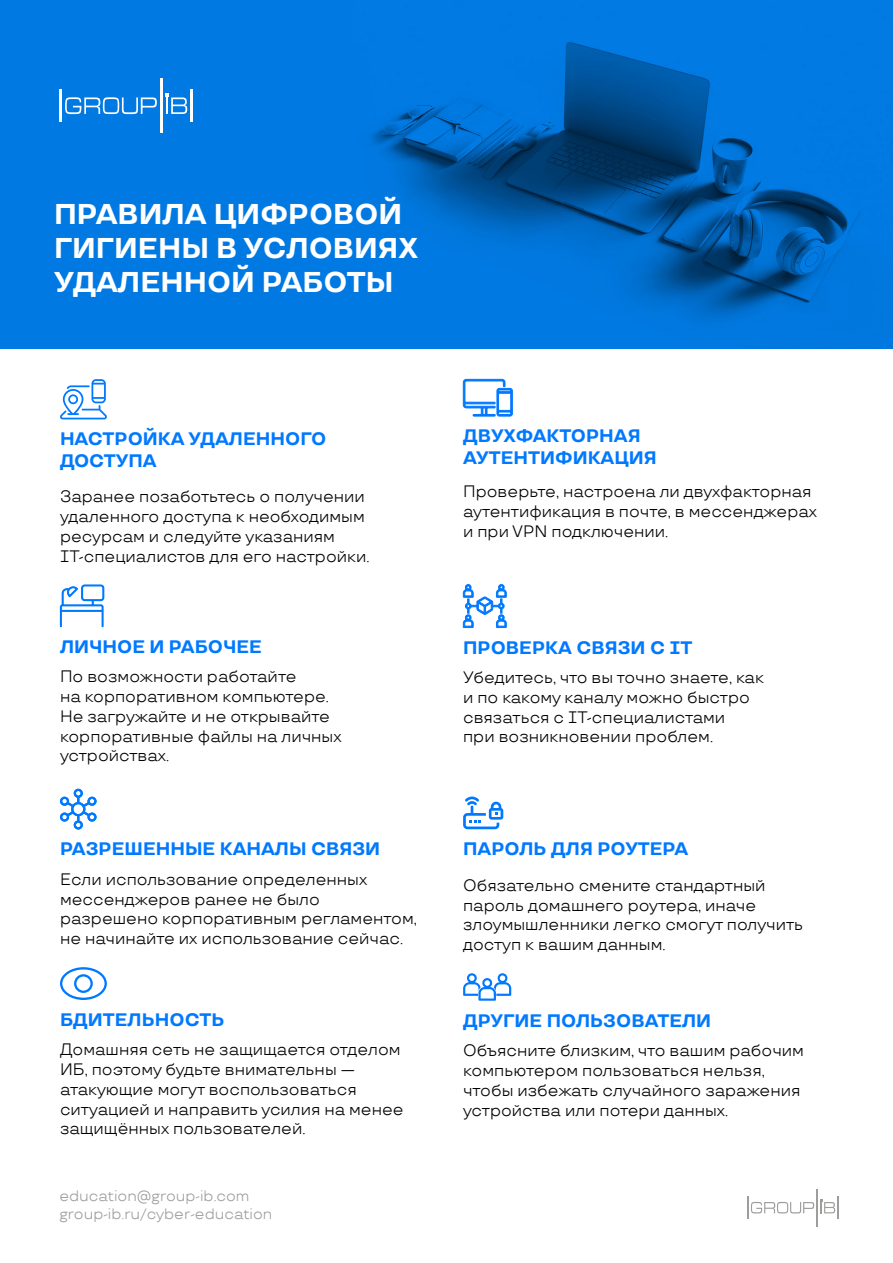
<style>
.page{position:relative;width:893px;height:1263px;background:#fff}
.page>*{position:absolute;margin:0;border:0;box-sizing:border-box;transform-origin:0 0}
.t1{font:700 28.5px/34.2px "TT Travels";color:#fff}
.t2{font:700 18px/21.6px "TT Travels";color:#0079ff}
.t3{font:16.5px/19.8px "TT Travels";color:#000}
.t4{font:15px/18px "TT Travels";color:#9d9d9c}
</style>
<div class="page">
<img style="left:0;top:0;width:893px;height:348px">
<svg style="left:60px;top:379px;width:47px;height:40px"></svg>
<svg style="left:60px;top:584px;width:45px;height:43px"></svg>
<svg style="left:60px;top:789px;width:37px;height:40px"></svg>
<svg style="left:60px;top:967px;width:47px;height:33px"></svg>
<svg style="left:463px;top:379px;width:50px;height:37px"></svg>
<svg style="left:463px;top:584px;width:44px;height:44px"></svg>
<svg style="left:463px;top:796px;width:40px;height:33px"></svg>
<hr style="left:817px;top:1189px;width:1px;height:37px;background:#9d9d9c">
<svg style="left:747px;top:1196px;width:67px;height:23px"></svg>
<svg style="left:820px;top:1196px;width:19px;height:23px"></svg>
<hr style="left:59px;top:89px;width:2px;height:33px;background:#fff">
<hr style="left:191px;top:89px;width:2px;height:33px;background:#fff">
<hr style="left:160px;top:79px;width:2px;height:54px;background:#fff">
<svg style="left:65px;top:97px;width:92px;height:17px"></svg>
<svg style="left:166px;top:93px;width:21px;height:21px"></svg>
<svg style="left:463px;top:973px;width:48px;height:28px"></svg>
<h1 class="t1" style="left:54px;top:197px;width:366px">ПРАВИЛА ЦИФРОВОЙ<br>ГИГИЕНЫ В УСЛОВИЯХ<br>УДАЛЕННОЙ РАБОТЫ</h1>
<p class="t2" style="left:60px;top:429px;width:268px">НАСТРОЙКА УДАЛЕННОГО<br>ДОСТУПА</p>
<p class="t3" style="left:60px;top:487px;width:311px">Заранее позаботьтесь о получении удаленного доступа к необходимым ресурсам и следуйте указаниям IT-специалистов для его настройки.</p>
<p class="t2" style="left:60px;top:636px;width:204px">ЛИЧНОЕ И РАБОЧЕЕ</p>
<p class="t3" style="left:60px;top:667px;width:283px">По возможности работайте<br>на корпоративном компьютере.<br>Не загружайте и не открывайте корпоративные файлы на личных устройствах.</p>
<p class="t2" style="left:60px;top:839px;width:322px">РАЗРЕШЕННЫЕ КАНАЛЫ СВЯЗИ</p>
<p class="t3" style="left:60px;top:869px;width:358px">Если использование определенных мессенджеров ранее не было разрешено корпоративным регламентом, не начинайте их использование сейчас.</p>
<p class="t2" style="left:60px;top:1009px;width:166px">БДИТЕЛЬНОСТЬ</p>
<p class="t3" style="left:60px;top:1040px;width:345px">Домашняя сеть не защищается отделом ИБ, поэтому будьте внимательны — атакующие могут воспользоваться ситуацией и направить усилия на менее защищённых пользователей.</p>
<p class="t4" style="left:59px;top:1187px;width:215px">education@group-ib.com group-ib.ru/cyber-education</p>
<p class="t2" style="left:463px;top:425px;width:195px">ДВУХФАКТОРНАЯ<br>АУТЕНТИФИКАЦИЯ</p>
<p class="t3" style="left:463px;top:482px;width:355px">Проверьте, настроена ли двухфакторная аутентификация в почте, в мессенджерах и при VPN подключении.</p>
<p class="t2" style="left:463px;top:637px;width:231px">ПРОВЕРКА СВЯЗИ С IT</p>
<p class="t3" style="left:463px;top:667px;width:302px">Убедитесь, что вы точно знаете, как и по какому каналу можно быстро связаться с IT-специалистами<br>при возникновении проблем.</p>
<p class="t2" style="left:463px;top:838px;width:227px">ПАРОЛЬ ДЛЯ РОУТЕРА</p>
<p class="t3" style="left:463px;top:875px;width:342px">Обязательно смените стандартный пароль домашнего роутера, иначе злоумышленники легко смогут получить доступ к вашим данным.</p>
<p class="t2" style="left:463px;top:1010px;width:250px">ДРУГИЕ ПОЛЬЗОВАТЕЛИ</p>
<p class="t3" style="left:463px;top:1041px;width:342px">Объясните близким, что вашим рабочим компьютером пользоваться нельзя, чтобы избежать случайного заражения устройства или потери данных.</p>
</div>
